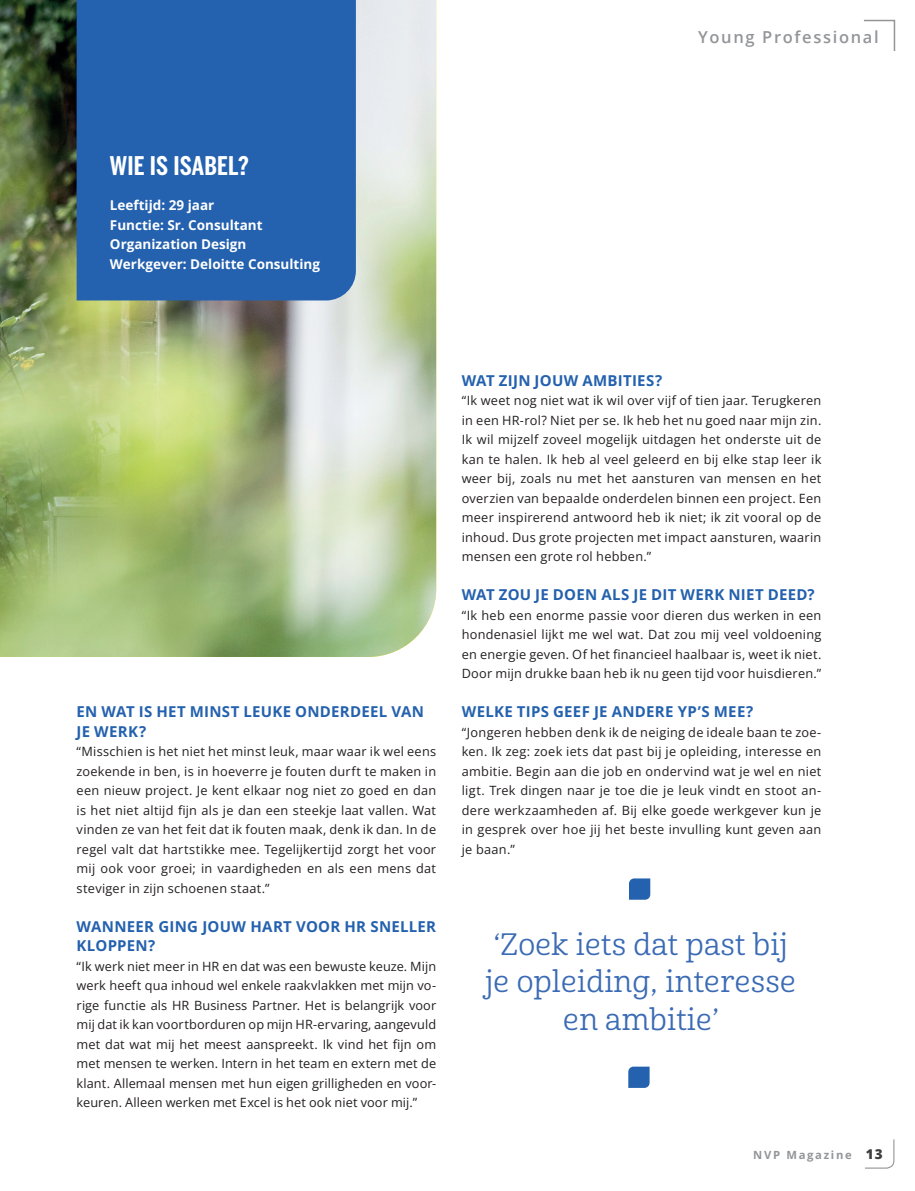
<style>
.page{position:relative;width:915px;height:1191px;background:#fff}
.page>*{position:absolute;margin:0;border:0;box-sizing:border-box;transform-origin:0 0}
.t1{font:30px/37.5px "Cabrito Nor Reg";letter-spacing:.01em;color:#3b6bb4;text-align:center}
.t2{font:700 25.5px "Benton Sans Compressed";letter-spacing:.01em;color:#fff}
.t3{font:600 16.5px "Open Sans";letter-spacing:.1em;color:#939598}
.t4{font:700 15px/19.5px "Open Sans";letter-spacing:.015em;color:#2461ae}
.t5{font:700 13.5px/19.5px "Open Sans";color:#fff}
.t6{font:12.75px/19.5px "Open Sans";letter-spacing:.02em;color:#231f20;text-align:justify}
.t7{font:700 11.25px "Open Sans";letter-spacing:.15em;color:#939598}
.s1{font-weight:800;font-size:13.5px;color:#3e3e3f}
</style>
<div class="page">
<svg style="left:864px;top:19px;width:31px;height:32px"></svg>
<svg style="left:865px;top:1139px;width:29px;height:30px"></svg>
<img style="left:0;top:0;width:436px;height:657px">
<div style="left:77px;top:0;width:279px;height:300px;background:#2461ae"></div>
<svg style="left:629px;top:878px;width:21px;height:21px"></svg>
<svg style="left:628px;top:1066px;width:21px;height:21px"></svg>
<p class="t3" style="left:697px;top:26px;width:182px">Young Professional</p>
<h2 class="t2" style="left:110px;top:150px;width:140px">WIE IS ISABEL?</h2>
<p class="t5" style="left:110px;top:195px;width:212px">Leeftijd: 29 jaar<br>Functie: Sr. Consultant<br>Organization Design<br>Werkgever: Deloitte Consulting</p>
<p class="t4" style="left:77px;top:701px;width:349px">EN WAT IS HET MINST LEUKE ONDERDEEL VAN<br>JE WERK?</p>
<p class="t6" style="left:77px;top:741px;width:361px">“Misschien is het niet het minst leuk, maar waar ik wel eens zoekende in ben, is in hoeverre je fouten durft te maken in een nieuw project. Je kent elkaar nog niet zo goed en dan is het niet altijd fijn als je dan een steekje laat vallen. Wat vinden ze van het feit dat ik fouten maak, denk ik dan. In de regel valt dat hartstikke mee. Tegelijkertijd zorgt het voor mij ook voor groei; in vaardigheden en als een mens dat steviger in zijn schoenen staat.”</p>
<p class="t4" style="left:77px;top:916px;width:361px">WANNEER GING JOUW HART VOOR HR SNELLER<br>KLOPPEN?</p>
<p class="t6" style="left:77px;top:956px;width:361px">“Ik werk niet meer in HR en dat was een bewuste keuze. Mijn werk heeft qua inhoud wel enkele raakvlakken met mijn vo&shy;rige functie als HR Business Partner. Het is belangrijk voor mij dat ik kan voortborduren op mijn HR-ervaring, aangevuld met dat wat mij het meest aanspreekt. Ik vind het fijn om met mensen te werken. Intern in het team en extern met de klant. Allemaal mensen met hun eigen grilligheden en voor&shy;keuren. Alleen werken met Excel is het ook niet voor mij.”</p>
<p class="t4" style="left:461px;top:370px;width:202px">WAT ZIJN JOUW AMBITIES?</p>
<p class="t6" style="left:461px;top:390px;width:361px">“Ik weet nog niet wat ik wil over vijf of tien jaar. Terugkeren in een HR-rol? Niet per se. Ik heb het nu goed naar mijn zin.<br>Ik wil mijzelf zoveel mogelijk uitdagen het onderste uit de kan te halen. Ik heb al veel geleerd en bij elke stap leer ik weer bij, zoals nu met het aansturen van mensen en het overzien van bepaalde onderdelen binnen een project. Een meer inspirerend antwoord heb ik niet; ik zit vooral op de inhoud. Dus grote projecten met impact aansturen, waarin mensen een grote rol hebben.”</p>
<p class="t4" style="left:461px;top:584px;width:354px">WAT ZOU JE DOEN ALS JE DIT WERK NIET DEED?</p>
<p class="t6" style="left:461px;top:605px;width:361px">“Ik heb een enorme passie voor dieren dus werken in een hondenasiel lijkt me wel wat. Dat zou mij veel voldoening en energie geven. Of het financieel haalbaar is, weet ik niet.<br>Door mijn drukke baan heb ik nu geen tijd voor huisdieren.”</p>
<p class="t4" style="left:461px;top:701px;width:293px">WELKE TIPS GEEF JE ANDERE YP’S MEE?</p>
<p class="t6" style="left:461px;top:722px;width:361px">“Jongeren hebben denk ik de neiging de ideale baan te zoe&shy;ken. Ik zeg: zoek iets dat past bij je opleiding, interesse en ambitie. Begin aan die job en ondervind wat je wel en niet ligt. Trek dingen naar je toe die je leuk vindt en stoot an&shy;dere werkzaamheden af. Bij elke goede werkgever kun je in gesprek over hoe jij het beste invulling kunt geven aan je baan.”</p>
<h1 class="t1" style="left:485px;top:926px;width:312px">‘Zoek iets dat past bij je opleiding, interesse en ambitie’</h1>
<p class="t7" style="left:753px;top:1147px;width:131px">NVP Magazine <span class="s1">13</span></p>
</div>
